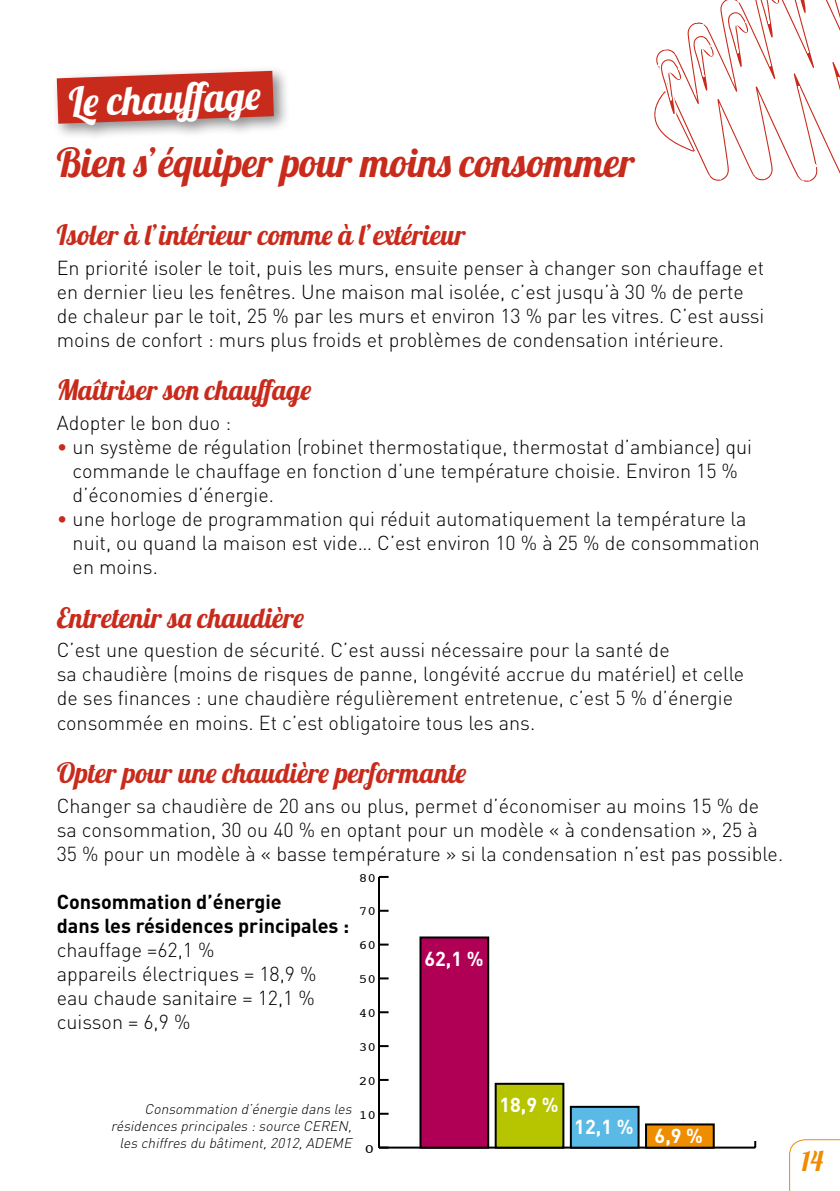
<style>
.page{position:relative;width:840px;height:1191px;background:#fff}
.page>*{position:absolute;margin:0;border:0;box-sizing:border-box;transform-origin:0 0}
.t1{font:40px "Lobster";color:#c82b1c}
.t2{font:40px "Lobster";color:#fff}
.t3{font:28px "Lobster";color:#c82b1c}
.t4{font:27.2px "Lobster";color:#f08a00}
.t5{font:300 20px/24px "DIN";color:#000}
.t6{font:700 20px/24px "DIN";color:#000}
.t7{font:700 20px "DIN";color:#fff}
.t8{font:italic 300 14px/16.8px "DIN";color:#000;text-align:right}
.t9{font:12.6px "Courier";color:#000;scale:1.14 1}
.t10{font:12.6px "Courier";color:#000;scale:1.39 1}
.s1{color:#c82b1c}
</style>
<div class="page">
<div style="left:52px;top:66px;width:239px;height:76px;background:#000;opacity:.45"></div>
<svg style="left:57px;top:71px;width:217px;height:53px;background:#c84336"></svg>
<hr style="left:379px;top:1146px;width:375px;height:2px;background:#000">
<hr style="left:378px;top:877px;width:2px;height:270px;background:#000">
<svg style="left:380px;top:1112px;width:8px;height:2px"></svg>
<svg style="left:380px;top:1079px;width:8px;height:2px"></svg>
<svg style="left:380px;top:1045px;width:8px;height:2px"></svg>
<svg style="left:380px;top:1011px;width:8px;height:2px"></svg>
<svg style="left:380px;top:977px;width:8px;height:2px"></svg>
<svg style="left:380px;top:943px;width:8px;height:2px"></svg>
<svg style="left:380px;top:909px;width:8px;height:2px"></svg>
<svg style="left:379px;top:876px;width:9px;height:2px"></svg>
<div style="left:645px;top:1124px;width:68px;height:23px;background:#ee8d00"></div>
<div style="left:644px;top:1123px;width:70px;height:25px;border:2px solid #000"></div>
<div style="left:570px;top:1106px;width:68px;height:41px;background:#5bb9e5"></div>
<div style="left:569px;top:1105px;width:70px;height:43px;border:2px solid #000"></div>
<div style="left:495px;top:1083px;width:68px;height:64px;background:#b6c500"></div>
<div style="left:494px;top:1082px;width:70px;height:66px;border:2px solid #000"></div>
<div style="left:420px;top:937px;width:68px;height:210px;background:#b00055"></div>
<div style="left:419px;top:936px;width:70px;height:212px;border:2px solid #000"></div>
<svg style="left:789px;top:1139px;width:50px;height:52px"></svg>
<div style="left:801px;top:1150px;width:36px;height:37px;background:#fff"></div>
<svg style="left:654px;top:0;width:185px;height:182px"></svg>
<h1 class="t2" style="left:68px;top:76px;width:194px;rotate:-2deg">Le chauff age</h1>
<h1 class="t1" style="left:57px;top:137px;width:579px">Bien s’équiper pour moins consommer</h1>
<h2 class="t3" style="left:57px;top:217px;width:410px">Isoler à l’intérieur comme à l’extérieur</h2>
<p class="t5" style="left:57px;top:255px;width:708px">En priorité isoler le toit, puis les murs, ensuite penser à changer son chauffage et en dernier lieu les fenêtres. Une maison mal isolée, c’est jusqu’à 30 % de perte de chaleur par le toit, 25 % par les murs et environ 13 % par les vitres. C’est aussi moins de confort : murs plus froids et problèmes de condensation intérieure.</p>
<h2 class="t3" style="left:57px;top:372px;width:256px">Maîtriser son chauffage</h2>
<p class="t5" style="left:57px;top:411px;width:176px">Adopter le bon duo :</p>
<p class="t5" style="left:73px;top:435px;width:680px;text-indent:-16px"><span class="s1">•</span> un système de régulation (robinet thermostatique, thermostat d’ambiance) qui commande le chauffage en fonction d’une température choisie. Environ 15 % d’économies d’énergie.</p>
<p class="t5" style="left:73px;top:507px;width:688px;text-indent:-16px"><span class="s1">•</span> une horloge de programmation qui réduit automatiquement la température la nuit, ou quand la maison est vide… C’est environ 10 % à 25 % de consommation en moins.</p>
<h2 class="t3" style="left:57px;top:600px;width:249px">Entretenir sa chaudière</h2>
<p class="t5" style="left:57px;top:638px;width:688px">C’est une question de sécurité. C’est aussi nécessaire pour la santé de<br>sa chaudière (moins de risques de panne, longévité accrue du matériel) et celle de ses finances : une chaudière régulièrement entretenue, c’est 5 % d’énergie consommée en moins. Et c’est obligatoire tous les ans.</p>
<h2 class="t3" style="left:57px;top:755px;width:411px">Opter pour une chaudière performante</h2>
<p class="t5" style="left:57px;top:793px;width:727px">Changer sa chaudière de 20 ans ou plus, permet d’économiser au moins 15 % de sa consommation, 30 ou 40 % en optant pour un modèle « à condensation », 25 à<br>35 % pour un modèle à « basse température » si la condensation n’est pas possible.</p>
<p class="t6" style="left:57px;top:888px;width:294px">Consommation d’énergie<br>dans les résidences principales :</p>
<p class="t5" style="left:57px;top:937px;width:261px">chauffage =62,1 %<br>appareils électriques = 18,9 % eau chaude sanitaire = 12,1 % cuisson = 6,9 %</p>
<p class="t9" style="left:358px;top:867px;width:17px">80</p>
<p class="t9" style="left:358px;top:901px;width:17px">70</p>
<p class="t9" style="left:358px;top:935px;width:17px">60</p>
<p class="t7" style="left:424px;top:945px;width:61px">62,1 %</p>
<p class="t9" style="left:358px;top:969px;width:17px">50</p>
<p class="t9" style="left:358px;top:1003px;width:17px">40</p>
<p class="t9" style="left:358px;top:1037px;width:17px">30</p>
<p class="t9" style="left:358px;top:1071px;width:17px">20</p>
<p class="t8" style="left:111px;top:1100px;width:245px">Consommation d’énergie dans les résidences principales :source CEREN, les chiffres du bâtiment,2012,ADEME</p>
<p class="t9" style="left:358px;top:1105px;width:17px">10</p>
<p class="t10" style="left:364px;top:1138px;width:9px">0</p>
<p class="t7" style="left:499px;top:1091px;width:61px">18,9 %</p>
<p class="t7" style="left:574px;top:1113px;width:130px">12,1 % 6,9 %</p>
<h3 class="t4" style="left:801px;top:1143px;width:23px">14</h3>
</div>
